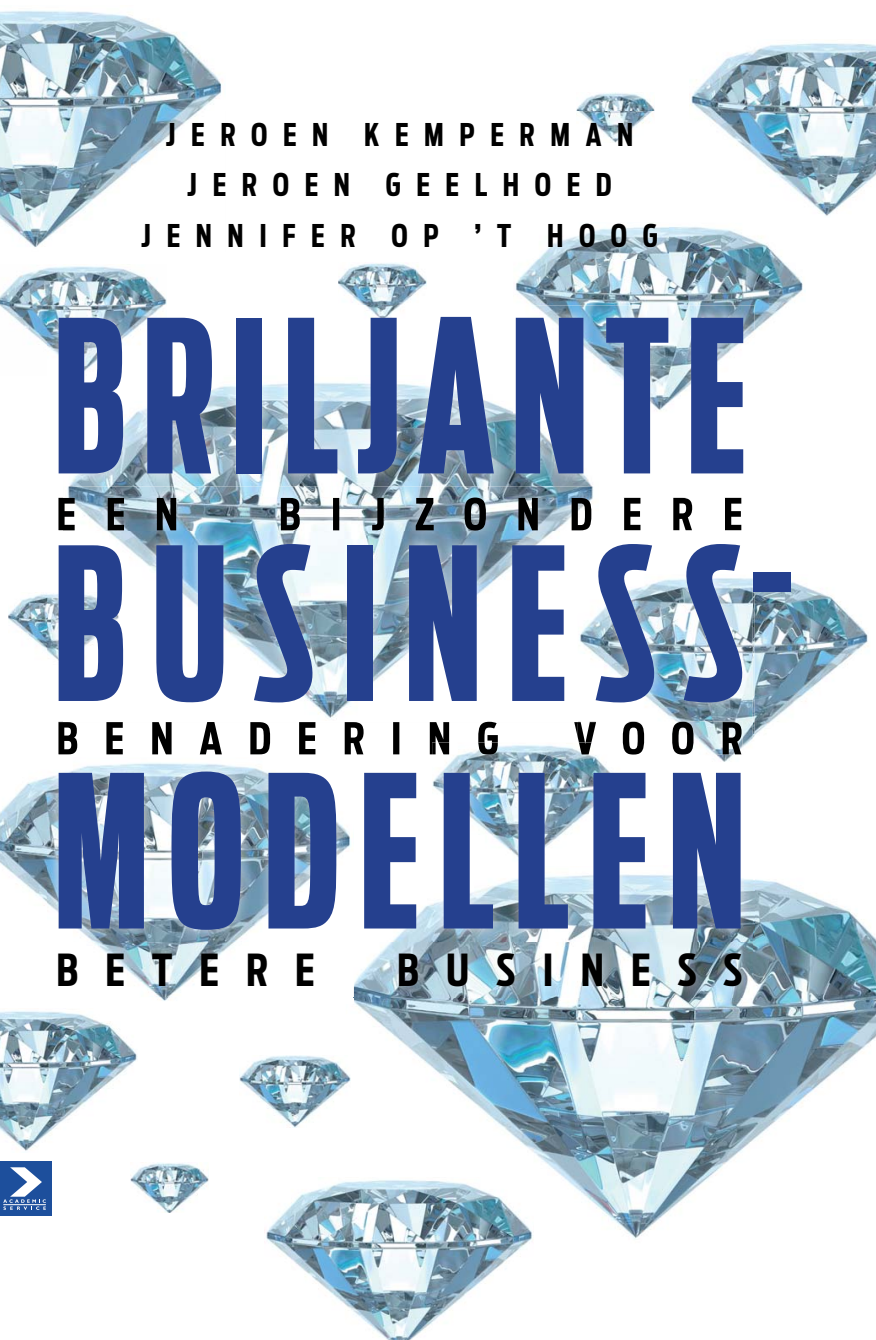
<style>
.page{position:relative;width:876px;height:1340px;background:#fff}
.page>*{position:absolute;margin:0;border:0;box-sizing:border-box;transform-origin:0 0}
.t1{font:266.18px "Antenna Comp";color:#25408e}
.t2{font:700 210px/227.5px "Antenna Comp";letter-spacing:.085em;color:#25408e;text-align:justify}
.t3{font:700 extra-condensed 43.75px "Antenna";letter-spacing:.61em;color:#000}
.t4{font:700 extra-condensed 31.15px/50.8px "Antenna";letter-spacing:.505em;color:#000;text-align:center}
</style>
<div class="page">
<img style="left:0;top:10px;width:222px;height:237px">
<img style="left:689px;top:43px;width:187px;height:173px">
<img style="left:338px;top:263px;width:88px;height:42px">
<img style="left:350px;top:879px;width:526px;height:360px">
<img style="left:754px;top:579px;width:115px;height:158px">
<img style="left:515px;top:227px;width:288px;height:104px">
<img style="left:0;top:1011px;width:137px;height:140px">
<img style="left:576px;top:92px;width:78px;height:19px">
<img style="left:0;top:266px;width:167px;height:79px">
<img style="left:8px;top:593px;width:55px;height:71px">
<img style="left:239px;top:1055px;width:111px;height:72px">
<img style="left:131px;top:1162px;width:77px;height:50px">
<img style="left:0;top:778px;width:354px;height:226px">
<img style="left:266px;top:1176px;width:268px;height:163px">
<img style="left:354px;top:874px;width:398px;height:123px">
<img style="left:47px;top:941px;width:307px;height:56px">
<img style="left:578px;top:111px;width:75px;height:32px">
<img style="left:131px;top:111px;width:91px;height:136px">
<img style="left:515px;top:227px;width:153px;height:32px">
<img style="left:365px;top:305px;width:36px;height:15px">
<img style="left:752px;top:572px;width:2px;height:369px">
<img style="left:63px;top:383px;width:530px;height:335px">
<img style="left:513px;top:305px;width:241px;height:108px">
<img style="left:47px;top:305px;width:120px;height:69px">
<img style="left:58px;top:664px;width:48px;height:91px">
<img style="left:105px;top:754px;width:327px;height:1px">
<img style="left:578px;top:574px;width:174px;height:188px">
<img style="left:47px;top:763px;width:307px;height:178px">
<img style="left:432px;top:754px;width:188px;height:109px">
<img style="left:58px;top:498px;width:683px;height:32px">
<img style="left:63px;top:497px;width:536px;height:33px">
<img style="left:58px;top:721px;width:684px;height:33px">
<img style="left:63px;top:721px;width:515px;height:2px">
<img style="left:578px;top:721px;width:163px;height:33px">
<img style="left:432px;top:742px;width:161px;height:12px">
<svg style="left:753px;top:573px;width:2px;height:19px"></svg>
<div style="left:0;top:1161px;width:52px;height:54px;background:#1d4f9c"></div>
<svg style="left:3px;top:1167px;width:43px;height:42px"></svg>
<hr style="left:3px;top:1204px;width:43px;height:1px;background:#fff">
<p class="t4" style="left:141px;top:112px;width:518px">JEROEN KEMPERMAN<br>JEROEN GEELHOED<br>JENNIFER OP ’T HOOG</p>
<h2 class="t2" style="left:53px;top:302px;width:695px">BRILJANTE BUSINESS MODELLEN</h2>
<h1 class="t1" style="left:749px;top:426px;width:48px">-</h1>
<h3 class="t3" style="left:56px;top:953px;width:260px">BETERE</h3>
<h3 class="t3" style="left:397px;top:953px;width:347px">BUSINESS</h3>
</div>
